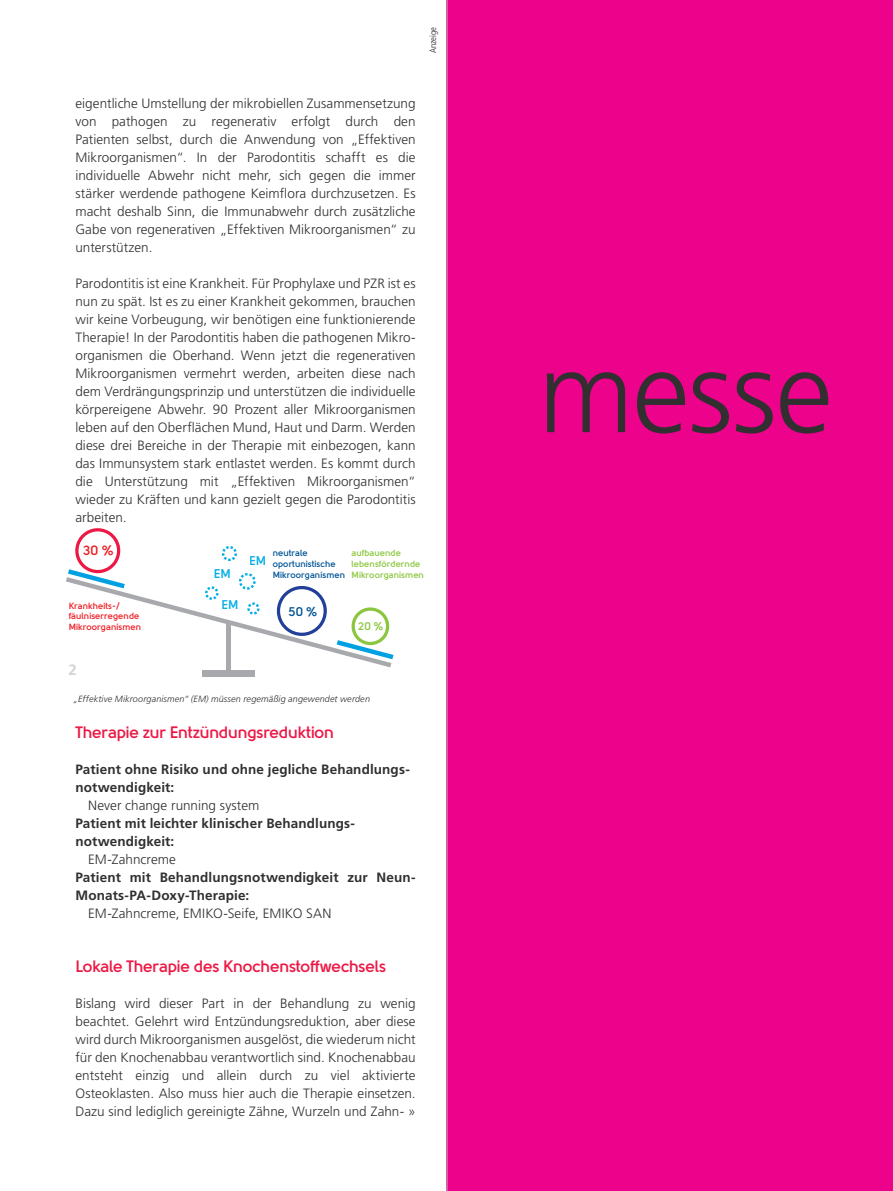
<style>
.page{position:relative;width:893px;height:1191px;background:#fff}
.page>*{position:absolute;margin:0;border:0;box-sizing:border-box;transform-origin:0 0}
.t1{font:300 114.75px "Frutiger LT Std";letter-spacing:-.01em;color:#312f30}
.Fließtext{font:700 16.5px "Solomon";letter-spacing:-.02em;color:#ed1845}
.Fließtext_Einzug{font:700 16.5px "Solomon";letter-spacing:-.02em;color:#ed1845}
.Bilder____Zahlen{font:700 15px "Frutiger LT Std";color:#d2d3d5}
.Fließtext-2{font:300 13.5px/18px "Frutiger LT Std";color:#312f30;text-align:justify}
.Fließtext____Aufzähl{font:700 13.5px/18px "Frutiger LT Std";letter-spacing:.01em;color:#312f30}
.Fließtext____Aufzähl-2{font:300 13.5px "Frutiger LT Std";color:#312f30}
.t2{font:700 13.5px "Solomon";color:#ee1d23}
.t3{font:700 12.6px "Solomon";color:#00aee8}
.t4{font:700 12.6px "Solomon";color:#005495}
.t5{font:700 11.1px "Solomon";color:#8bc63e}
.Bilder_Aufzählungen{font:italic 300 9px "Frutiger LT Std";letter-spacing:.015em;color:#312f30}
.t6{font:700 9px/10.8px "Solomon";color:#ee1d23}
.t7{font:700 9px/10.8px "Solomon";color:#8bc63e}
.t8{font:700 9px/10.8px "Solomon";color:#005495}
.t9{font:300 condensed 9px "Frutiger LT Std";color:#231f20}
</style>
<div class="page">
<div style="left:226px;top:622px;width:5px;height:52px;background:#a8a9ad"></div>
<div style="left:202px;top:670px;width:53px;height:6px;background:#a8a9ad"></div>
<svg style="left:66px;top:528px;width:327px;height:139px"></svg>
<div style="left:447px;top:0;width:446px;height:1191px;background:#ed028c"></div>
<div style="left:538px;top:337px;width:355px;height:392px;background:#ed028c"></div>
<p class="t9" style="left:428px;top:53px;width:28px;rotate:-90deg">Anzeige</p>
<p class="Fließtext-2" style="left:75px;top:95px;width:342px">eigentliche Umstellung der mikrobiellen Zusammensetzung von pathogen zu regenerativ erfolgt durch den Patienten selbst, durch die Anwendung von „Effektiven Mikroorganismen“. In der Parodontitis schafft es die individuelle Abwehr nicht mehr, sich gegen die immer stärker werdende pathogene Keimflora durchzusetzen. Es macht deshalb Sinn, die Immunabwehr durch zusätzliche Gabe von regenerativen „Effektiven Mikroorganismen“ zu unterstützen.</p>
<p class="Fließtext-2" style="left:75px;top:275px;width:342px">Parodontitis ist eine Krankheit. Für Prophylaxe und PZR ist es nun zu spät. Ist es zu einer Krankheit gekommen, brauchen wir keine Vorbeugung, wir benötigen eine funktionierende Therapie! In der Parodontitis haben die pathogenen Mikro&shy;organismen die Oberhand. Wenn jetzt die regenerativen Mikroorganismen vermehrt werden, arbeiten diese nach dem Verdrängungsprinzip und unterstützen die individuelle körpereigene Abwehr. 90 Prozent aller Mikroorganismen leben auf den Oberflächen Mund, Haut und Darm. Werden diese drei Bereiche in der Therapie mit einbezogen, kann das Immunsystem stark entlastet werden. Es kommt durch die Unterstützung mit „Effektiven Mikroorganismen“ wieder zu Kräften und kann gezielt gegen die Parodontitis arbeiten.</p>
<p class="t2" style="left:83px;top:543px;width:32px">30 %</p>
<p class="t3" style="left:214px;top:566px;width:19px">EM</p>
<p class="t6" style="left:69px;top:600px;width:53px">Krankheits-/</p>
<p class="t3" style="left:222px;top:597px;width:19px">EM</p>
<p class="t6" style="left:69px;top:611px;width:74px">fäulniserregende<br>Mikroorganismen</p>
<p class="t8" style="left:273px;top:548px;width:74px">neutrale oportunistische<br>Mikroorganismen</p>
<p class="t7" style="left:351px;top:548px;width:74px">aufbauende lebensfördernde<br>Mikroorganismen</p>
<p class="t3" style="left:249px;top:554px;width:19px">EM</p>
<p class="t4" style="left:289px;top:604px;width:30px">50 %</p>
<p class="t5" style="left:358px;top:620px;width:27px">20 %</p>
<p class="Bilder____Zahlen" style="left:68px;top:661px;width:10px">2</p>
<p class="Bilder_Aufzählungen" style="left:74px;top:694px;width:298px">„Effektive Mikroorganismen“ (EM) müssen regemäßig angewendet werden</p>
<p class="Fließtext_Einzug" style="left:75px;top:723px;width:260px">Therapie zur Entzündungsreduktion</p>
<p class="Fließtext____Aufzähl" style="left:75px;top:760px;width:336px">Patient ohne Risiko und ohne jegliche Behandlungs-</p>
<p class="Fließtext____Aufzähl" style="left:75px;top:778px;width:100px">notwendigkeit:</p>
<p class="Fließtext____Aufzähl-2" style="left:88px;top:798px;width:173px">Never change running system</p>
<p class="Fließtext____Aufzähl" style="left:75px;top:814px;width:281px">Patient mit leichter klinischer Behandlungs&shy;notwendigkeit:</p>
<p class="Fließtext____Aufzähl-2" style="left:88px;top:852px;width:89px">EM-Zahncreme</p>
<p class="Fließtext____Aufzähl" style="left:75px;top:868px;width:342px">Patient mit Behandlungsnotwendigkeit zur Neun-<br>Monats-PA-Doxy-Therapie:</p>
<p class="Fließtext____Aufzähl-2" style="left:88px;top:906px;width:245px">EM-Zahncreme, EMIKO-Seife, EMIKO SAN</p>
<p class="Fließtext" style="left:75px;top:957px;width:312px">Lokale Therapie des Knochenstoffwechsels</p>
<p class="Fließtext-2" style="left:75px;top:995px;width:342px">Bislang wird dieser Part in der Behandlung zu wenig beachtet. Gelehrt wird Entzündungsreduktion, aber diese wird durch Mikroorganismen ausgelöst, die wiederum nicht für den Knochenabbau verantwortlich sind. Knochenabbau entsteht einzig und allein durch zu viel aktivierte Osteoklasten. Also muss hier auch die Therapie einsetzen.<br>Dazu sind lediglich gereinigte Zähne, Wurzeln und Zahn- »</p>
<p class="t1" style="left:538px;top:327px;width:296px">messe</p>
</div>
